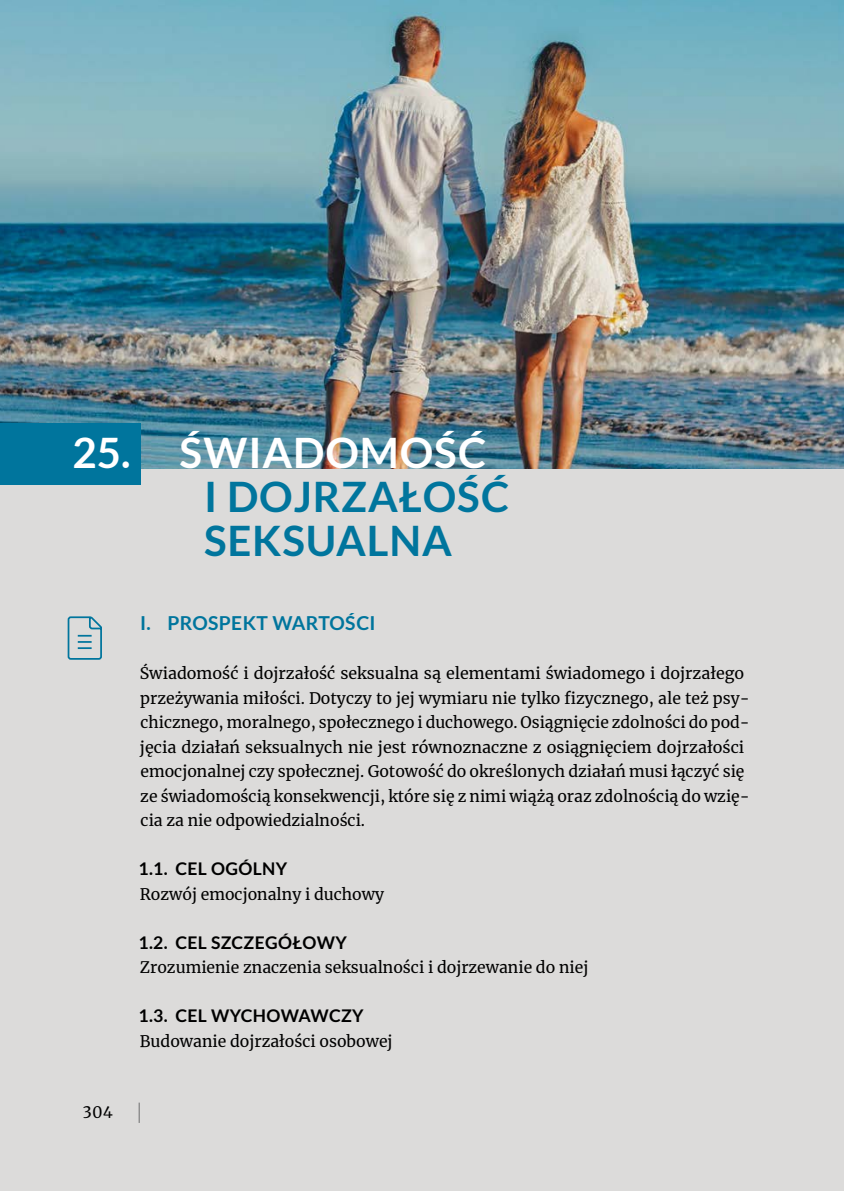
<style>
.page{position:relative;width:844px;height:1191px;background:#fff}
.page>*{position:absolute;margin:0;border:0;box-sizing:border-box;transform-origin:0 0}
.t1{font:700 42px/43.8px "Lato";letter-spacing:.02em;color:#00759d}
.t2{font:700 42px "Lato";letter-spacing:.02em;color:#fff}
.t3{font:700 19.25px "Lato";letter-spacing:.02em;color:#00759d}
.t4{font:700 17.5px "Lato";letter-spacing:.02em;color:#000}
.t5{font:15.75px/24.5px "Merriweather";color:#000}
</style>
<div class="page">
<div style="left:0;top:468px;width:843px;height:723px;background:#dcdbda"></div>
<img style="left:0;top:0;width:843px;height:468px">
<svg style="left:67px;top:616px;width:35px;height:44px"></svg>
<hr style="left:138px;top:1102px;width:2px;height:21px;background:#878787">
<div style="left:0;top:423px;width:140px;height:62px;background:#00759d"></div>
<h1 class="t2" style="left:72px;top:429px;width:60px">25.</h1>
<h1 class="t2" style="left:179px;top:429px;width:308px">ŚWIADOMOŚĆ</h1>
<h1 class="t1" style="left:204px;top:474px;width:307px">I DOJRZAŁOŚĆ<br>SEKSUALNA</h1>
<p class="t5" style="left:82px;top:1100px;width:32px">304</p>
<p class="t3" style="left:140px;top:612px;width:237px">I. PROSPEKT WARTOŚCI</p>
<p class="t5" style="left:140px;top:661px;width:611px">Świadomość i dojrzałość seksualna są elementami świadomego i dojrzałego przeżywania miłości. Dotyczy to jej wymiaru nie tylko fizycznego, ale też psy&shy;chicznego, moralnego, społecznego i duchowego. Osiągnięcie zdolności do pod&shy;jęcia działań seksualnych nie jest równoznaczne z osiągnięciem dojrzałości emocjonalnej czy społecznej. Gotowość do określonych działań musi łączyć się ze świadomością konsekwencji, które się z nimi wiążą oraz zdolnością do wzię&shy;cia za nie odpowiedzialności.</p>
<p class="t4" style="left:138px;top:859px;width:150px">1.1. CEL OGÓLNY</p>
<p class="t5" style="left:140px;top:881px;width:246px">Rozwój emocjonalny i duchowy</p>
<p class="t4" style="left:138px;top:932px;width:210px">1.2. CEL SZCZEGÓŁOWY</p>
<p class="t5" style="left:140px;top:955px;width:450px">Zrozumienie znaczenia seksualności i dojrzewanie do niej</p>
<p class="t4" style="left:138px;top:1006px;width:227px">1.3. CEL WYCHOWAWCZY</p>
<p class="t5" style="left:140px;top:1028px;width:254px">Budowanie dojrzałości osobowej</p>
</div>
